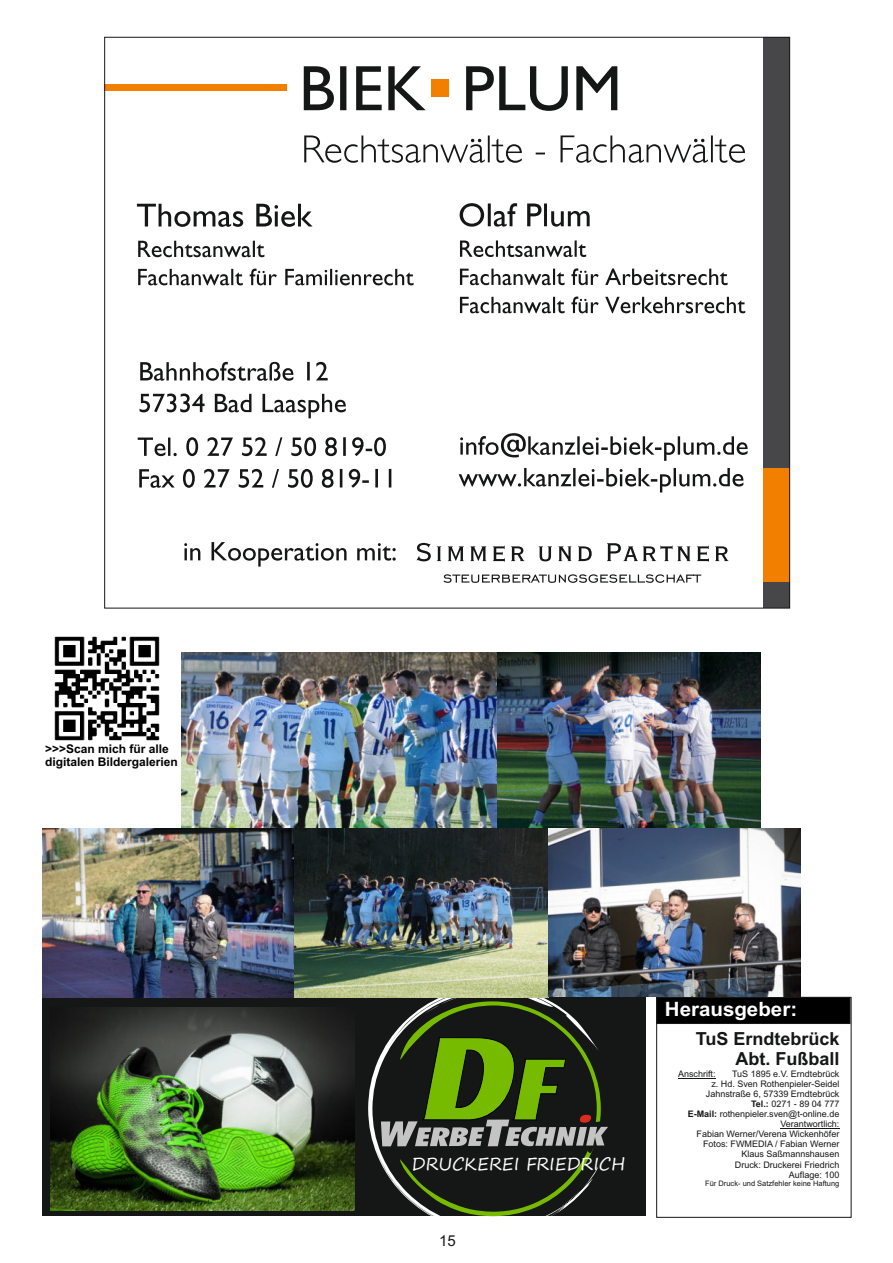
<style>
.page{position:relative;width:893px;height:1263px;background:#fff}
.page>*{position:absolute;margin:0;border:0;box-sizing:border-box;transform-origin:0 0}
.t1{font:700 19.8px "Arial";color:#fff;scale:1.04 1}
.t2{font:700 18px/20.1px "Arial";color:#151616;text-align:right}
.t3{font:17.4px "Segoe Print";color:#fff}
.t4{font:15px "Arial";color:#151616}
.t5{font:700 12px/13.4px "Arial";color:#000}
.t6{font:9px/10.1px "Arial";color:#151616;text-align:right}
.t7{font:7.5px "Arial";color:#151616}
.s1{font-weight:700}
</style>
<div class="page">
<img style="left:54px;top:636px;width:106px;height:105px">
<div style="left:42px;top:997px;width:603px;height:219px;background:#151616"></div>
<img style="left:50px;top:1008px;width:304px;height:203px">
<svg style="left:368px;top:997px;width:182px;height:220px"></svg>
<svg style="left:381px;top:1001px;width:227px;height:215px"></svg>
<hr style="left:678px;top:1078px;width:37px;height:1px;background:#151616">
<hr style="left:780px;top:1128px;width:59px;height:1px;background:#151616">
<div style="left:656px;top:997px;width:194px;height:27px;background:#000;border:1px solid #151616"></div>
<div style="left:763px;top:37px;width:27px;height:571px;background:#47474a"></div>
<div style="left:763px;top:468px;width:27px;height:114px;background:#f27f00"></div>
<svg style="left:459px;top:433px;width:288px;height:59px"></svg>
<svg style="left:140px;top:362px;width:206px;height:56px"></svg>
<svg style="left:184px;top:542px;width:212px;height:25px"></svg>
<svg style="left:304px;top:66px;width:313px;height:45px"></svg>
<svg style="left:137px;top:204px;width:277px;height:81px"></svg>
<div style="left:105px;top:85px;width:182px;height:6px;background:#f27f00"></div>
<svg style="left:444px;top:574px;width:257px;height:9px"></svg>
<svg style="left:417px;top:543px;width:311px;height:19px"></svg>
<svg style="left:304px;top:135px;width:441px;height:28px"></svg>
<svg style="left:460px;top:203px;width:285px;height:110px"></svg>
<svg style="left:138px;top:437px;width:253px;height:51px"></svg>
<div style="left:656px;top:997px;width:195px;height:221px;border:1px solid #151616"></div>
<img style="left:181px;top:653px;width:579px;height:175px">
<img style="left:42px;top:828px;width:758px;height:169px">
<h3 class="t5" style="left:45px;top:742px;width:134px">&gt;&gt;&gt;Scan mich für alle digitalen Bildergalerien</h3>
<h3 class="t3" style="left:412px;top:1148px;width:215px">DRUCKEREI FRIEDRICH</h3>
<h3 class="t4" style="left:439px;top:1231px;width:18px">15</h3>
<h1 class="t1" style="left:665px;top:995px;width:129px">Herausgeber:</h1>
<h2 class="t2" style="left:696px;top:1029px;width:145px">TuS Erndtebrück<br>Abt. Fußball</h2>
<p class="t6" style="left:678px;top:1069px;width:39px">Anschrift:</p>
<p class="t6" style="left:688px;top:1069px;width:153px">TuS 1895 e.V. Erndtebrück<br>z. Hd. Sven Rothenpieler-Seidel<br>Jahnstraße 6, 57339 Erndtebrück<br><span class="s1">Tel.:</span> 0271 - 89 04 777<br><span class="s1">E-Mail:</span> rothenpieler.sven@t-online.de<br>Verantwortlich:<br>Fabian Werner/Verena Wickenhöfer<br>Fotos: FWMEDIA / Fabian Werner<br>Klaus Saßmannshausen<br>Druck: Druckerei Friedrich<br>Auflage: 100</p>
<p class="t7" style="left:705px;top:1178px;width:136px">Für Druck- und Satzfehler keine Haftung</p>
</div>
